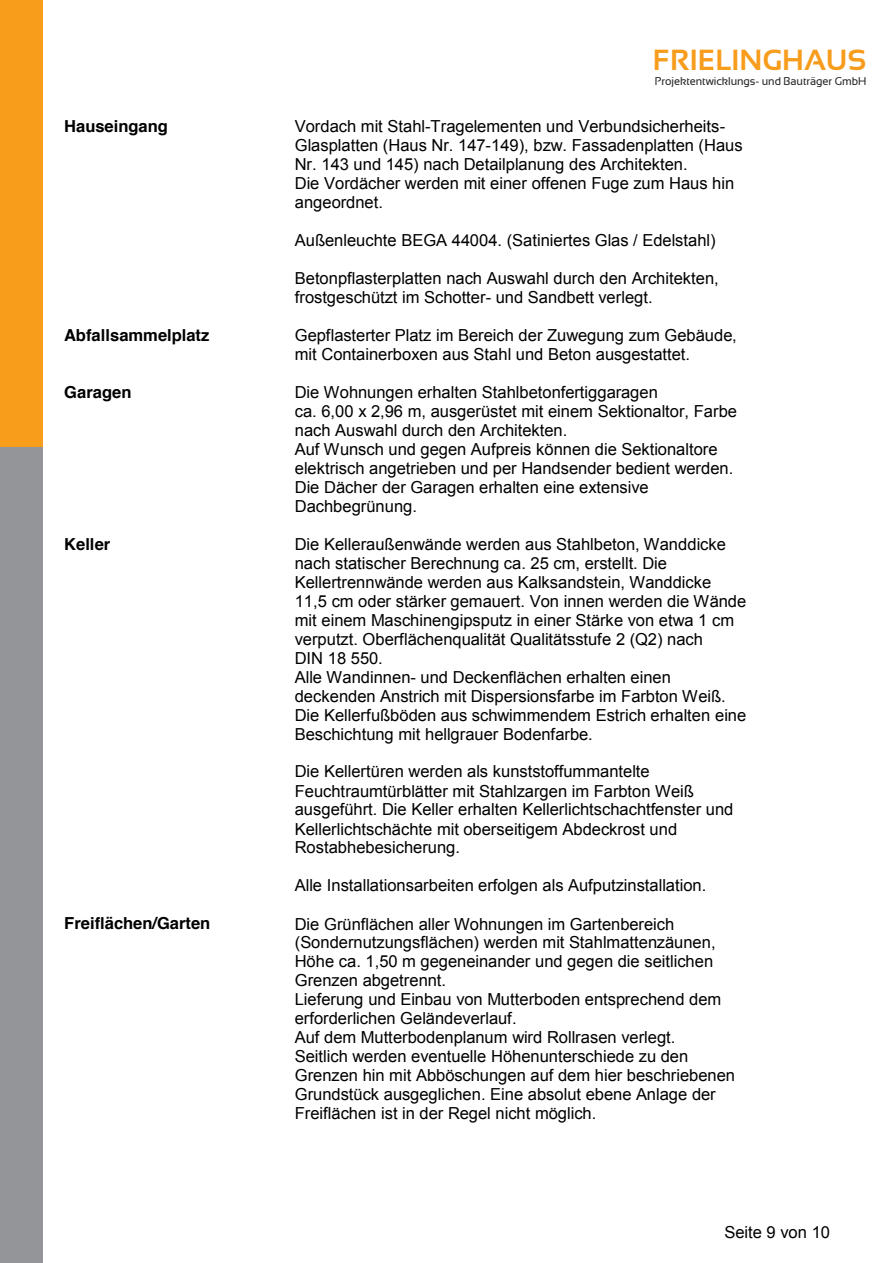
<style>
.page{position:relative;width:893px;height:1263px;background:#fff}
.page>*{position:absolute;margin:0;border:0;box-sizing:border-box;transform-origin:0 0}
.t1{font:700 29.1px "Sansation";color:#f89c1c}
.t2{font:16.5px/19px "Arial";color:#000}
.t3{font:700 16.5px "Helvetica";color:#000}
.t4{font:11.25px "Sansation";letter-spacing:-.005em;color:#231f20}
</style>
<div class="page">
<div style="left:0;top:446px;width:43px;height:817px;background:#939598"></div>
<div style="left:0;top:0;width:43px;height:446px;background:#f89c1c"></div>
<h1 class="t1" style="left:653px;top:44px;width:215px">FRIELINGHAUS</h1>
<p class="t4" style="left:655px;top:75px;width:213px">Projektentwicklungs- und Bauträger GmbH</p>
<p class="t3" style="left:64px;top:113px;width:105px">Hauseingang</p>
<p class="t2" style="left:295px;top:117px;width:449px">Vordach mit Stahl-Tragelementen und Verbundsicherheits-Glasplatten (Haus Nr. 147-149), bzw. Fassadenplatten (Haus Nr. 143 und 145) nach Detailplanung des Architekten.<br>Die Vordächer werden mit einer offenen Fuge zum Haus hin angeordnet.</p>
<p class="t2" style="left:295px;top:231px;width:422px">Außenleuchte BEGA 44004. (Satiniertes Glas / Edelstahl)</p>
<p class="t2" style="left:295px;top:269px;width:426px">Betonpflasterplatten nach Auswahl durch den Architekten, frostgeschützt im Schotter- und Sandbett verlegt.</p>
<p class="t3" style="left:64px;top:322px;width:147px">Abfallsammelplatz</p>
<p class="t2" style="left:295px;top:326px;width:444px">Gepflasterter Platz im Bereich der Zuwegung zum Gebäude, mit Containerboxen aus Stahl und Beton ausgestattet.</p>
<p class="t3" style="left:64px;top:379px;width:69px">Garagen</p>
<p class="t2" style="left:295px;top:383px;width:444px">Die Wohnungen erhalten Stahlbetonfertiggaragen<br>ca. 6,00 x 2,96 m, ausgerüstet mit einem Sektionaltor, Farbe nach Auswahl durch den Architekten.<br>Auf Wunsch und gegen Aufpreis können die Sektionaltore elektrisch angetrieben und per Handsender bedient werden.<br>Die Dächer der Garagen erhalten eine extensive Dachbegrünung.</p>
<p class="t3" style="left:64px;top:530px;width:48px">Keller</p>
<p class="t2" style="left:295px;top:535px;width:453px">Die Kelleraußenwände werden aus Stahlbeton, Wanddicke nach statischer Berechnung ca. 25 cm, erstellt. Die Kellertrennwände werden aus Kalksandstein, Wanddicke 11,5 cm oder stärker gemauert. Von innen werden die Wände mit einem Maschinengipsputz in einer Stärke von etwa 1 cm verputzt. Oberflächenqualität Qualitätsstufe 2 (Q2) nach<br>DIN 18 550.<br>Alle Wandinnen- und Deckenflächen erhalten einen deckenden Anstrich mit Dispersionsfarbe im Farbton Weiß.<br>Die Kellerfußböden aus schwimmendem Estrich erhalten eine Beschichtung mit hellgrauer Bodenfarbe.</p>
<p class="t2" style="left:295px;top:762px;width:440px">Die Kellertüren werden als kunststoffummantelte Feuchtraumtürblätter mit Stahlzargen im Farbton Weiß ausgeführt. Die Keller erhalten Kellerlichtschachtfenster und Kellerlichtschächte mit oberseitigem Abdeckrost und Rostabhebesicherung.</p>
<p class="t2" style="left:295px;top:876px;width:413px">Alle Installationsarbeiten erfolgen als Aufputzinstallation.</p>
<p class="t3" style="left:64px;top:910px;width:148px">Freiflächen/Garten</p>
<p class="t2" style="left:295px;top:914px;width:442px">Die Grünflächen aller Wohnungen im Gartenbereich (Sondernutzungsflächen) werden mit Stahlmattenzäunen, Höhe ca. 1,50 m gegeneinander und gegen die seitlichen Grenzen abgetrennt.<br>Lieferung und Einbau von Mutterboden entsprechend dem erforderlichen Geländeverlauf.<br>Auf dem Mutterbodenplanum wird Rollrasen verlegt.<br>Seitlich werden eventuelle Höhenunterschiede zu den Grenzen hin mit Abböschungen auf dem hier beschriebenen Grundstück ausgeglichen. Eine absolut ebene Anlage der Freiflächen ist in der Regel nicht möglich.</p>
<p class="t2" style="left:724px;top:1223px;width:107px">Seite 9 von 10</p>
</div>
